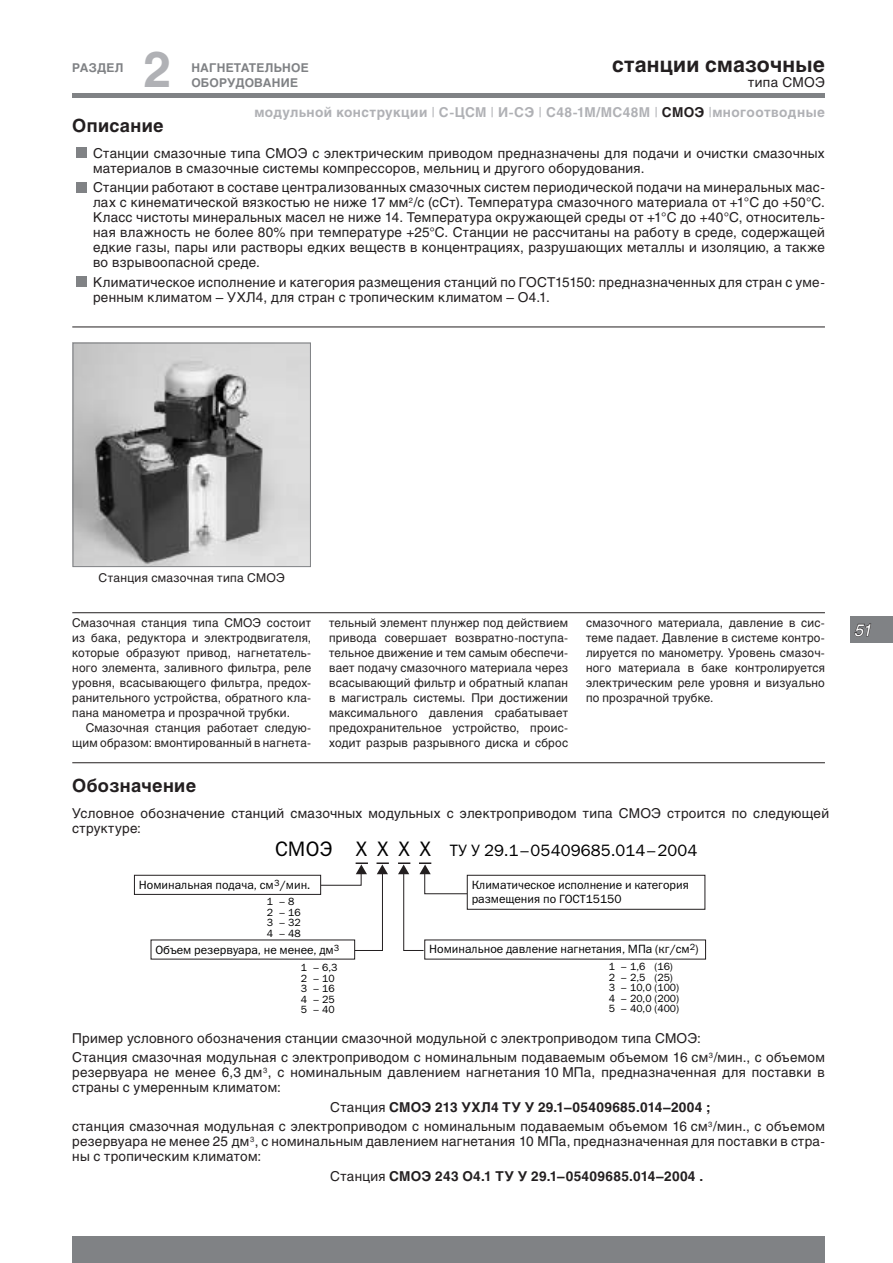
<style>
.page{position:relative;width:893px;height:1263px;background:#fff}
.page>*{position:absolute;margin:0;border:0;box-sizing:border-box;transform-origin:0 0}
.t1{font:700 49.5px "Helios";color:#b0b1b5}
.t2{font:700 21px "Helios";letter-spacing:.01em;color:#231f20}
.t3{font:700 18px "Helios";letter-spacing:.02em;color:#231f20}
.t4{font:16.5px "Franklin Gothic Book C";letter-spacing:.01em;color:#000}
.t5{font:italic 16.5px "Helios";color:#fff}
.t6{font:13.5px/15px "Helios";letter-spacing:.02em;color:#231f20}
.t7{font:700 13.5px "Helios";letter-spacing:.03em;color:#b0b1b5}
.t8{font:700 13.5px "Helios";letter-spacing:.025em;color:#231f20}
.t9{font:12px/15px "Helios";letter-spacing:.02em;color:#231f20;text-align:justify}
.t10{font:12px/14.4px "Franklin Gothic Book C";color:#000}
.t11{font:700 12px/15px "Helios";letter-spacing:.015em;color:#808285}
.t12{font:10.5px/10.5px "Franklin Gothic Book C";color:#000}
.s1{font-weight:400}
.s2{color:#231f20}
.s3{font-size:21px}
.s4{font-weight:700}
</style>
<div class="page">
<div style="left:72px;top:1236px;width:753px;height:27px;background:#808285"></div>
<hr style="left:72px;top:94px;width:753px;height:4px;background:#808285">
<div style="left:850px;top:616px;width:43px;height:27px;background:#808285"></div>
<svg style="left:854px;top:623px;width:17px;height:13px"></svg>
<img style="left:75px;top:345px;width:234px;height:220px">
<div style="left:73px;top:343px;width:238px;height:224px;border:1px solid #808285"></div>
<div style="left:134px;top:875px;width:187px;height:20px;border:1px solid #231f20"></div>
<div style="left:467px;top:875px;width:238px;height:35px;border:1px solid #231f20"></div>
<svg style="left:321px;top:862px;width:68px;height:89px"></svg>
<svg style="left:398px;top:862px;width:69px;height:89px"></svg>
<div style="left:77px;top:147px;width:10px;height:11px;background:#808285"></div>
<div style="left:77px;top:182px;width:10px;height:10px;background:#808285"></div>
<div style="left:77px;top:276px;width:10px;height:11px;background:#808285"></div>
<hr style="left:72px;top:327px;width:753px;height:1px;background:#231f20">
<hr style="left:72px;top:762px;width:753px;height:1px;background:#231f20">
<hr style="left:72px;top:612px;width:753px;height:1px;background:#231f20">
<h1 class="t1" style="left:143px;top:41px;width:29px">2</h1>
<h2 class="t2" style="left:612px;top:53px;width:214px">станции смазочные</h2>
<p class="t11" style="left:72px;top:61px;width:53px">РАЗДЕЛ</p>
<p class="t11" style="left:191px;top:61px;width:119px">НАГНЕТАТЕЛЬНОЕ<br>ОБОРУДОВАНИЕ</p>
<p class="t6" style="left:748px;top:75px;width:78px">типа СМОЭ</p>
<p class="t7" style="left:254px;top:105px;width:572px">модульной конструкции <span class="s1">|</span> С-ЦСМ <span class="s1">|</span> И-СЭ <span class="s1">|</span> С48-1М/МС48М <span class="s1">|</span> <span class="s2">СМОЭ</span> <span class="s1">|</span>многоотводные</p>
<h3 class="t3" style="left:72px;top:115px;width:93px">Описание</h3>
<p class="t6" style="left:93px;top:146px;width:733px">Станции смазочные типа СМОЭ с электрическим приводом предназначены для подачи и очистки смазочных материалов в смазочные системы компрессоров, мельниц и другого оборудования.</p>
<p class="t6" style="left:93px;top:180px;width:733px;text-align:justify">Станции работают в составе централизованных смазочных систем периодической подачи на минеральных мас&shy;лах с кинематической вязкостью не ниже 17 мм<sup>2</sup>/с (сСт). Температура смазочного материала от +1°С до +50°С.<br>Класс чистоты минеральных масел не ниже 14. Температура окружающей среды от +1°С до +40°С, относитель&shy;ная влажность не более 80% при температуре +25°С. Станции не рассчитаны на работу в среде, содержащей едкие газы, пары или растворы едких веществ в концентрациях, разрушающих металлы и изоляцию, а также во взрывоопасной среде.</p>
<p class="t6" style="left:93px;top:275px;width:733px">Климатическое исполнение и категория размещения станций по ГОСТ15150: предназначенных для стран с уме&shy;ренным климатом – УХЛ4, для стран с тропическим климатом – О4.1.</p>
<p class="t9" style="left:99px;top:570px;width:188px">Станция смазочная типа СМОЭ</p>
<p class="t9" style="left:72px;top:615px;width:240px">Смазочная станция типа СМОЭ состоит из бака, редуктора и электродвигателя, которые образуют привод, нагнетатель&shy;ного элемента, заливного фильтра, реле уровня, всасывающего фильтра, предох&shy;ранительного устройства, обратного кла&shy;пана манометра и прозрачной трубки.</p>
<p class="t9" style="left:72px;top:720px;width:240px;text-align:right">Смазочная станция работает следую&shy;щим образом: вмонтированный в нагнета-</p>
<p class="t9" style="left:329px;top:615px;width:240px">тельный элемент плунжер под действием привода совершает возвратно-поступа&shy;тельное движение и тем самым обеспечи&shy;вает подачу смазочного материала через всасывающий фильтр и обратный клапан в магистраль системы. При достижении максимального давления срабатывает предохранительное устройство, проис&shy;ходит разрыв разрывного диска и сброс</p>
<p class="t9" style="left:586px;top:615px;width:240px">смазочного материала, давление в сис&shy;теме падает. Давление в системе контро&shy;лируется по манометру. Уровень смазоч&shy;ного материала в баке контролируется электрическим реле уровня и визуально по прозрачной трубке.</p>
<h3 class="t3" style="left:72px;top:775px;width:125px">Обозначение</h3>
<p class="t6" style="left:72px;top:805px;width:758px">Условное обозначение станций смазочных модульных с электроприводом типа СМОЭ строится по следующей структуре:</p>
<p class="t4" style="left:275px;top:841px;width:424px"><span class="s3">СМОЭ Х Х Х X</span> ТУ У 29.1–05409685.014–2004</p>
<p class="t10" style="left:139px;top:877px;width:173px">Номинальная подача, см<sup>3</sup>/мин.</p>
<p class="t12" style="left:267px;top:896px;width:35px">1 – 8<br>2 – 16<br>3 – 32<br>4 – 48</p>
<p class="t10" style="left:155px;top:942px;width:185px">Объем резервуара, не менее, дм<sup>3</sup></p>
<p class="t12" style="left:301px;top:962px;width:38px">1 – 6,3<br>2 – 10<br>3 – 16<br>4 – 25<br>5 – 40</p>
<p class="t10" style="left:472px;top:877px;width:219px">Климатическое исполнение и категория размещения по ГОСТ15150</p>
<p class="t10" style="left:429px;top:942px;width:271px">Номинальное давление нагнетания, МПа (кг/см<sup>2</sup>)</p>
<p class="t12" style="left:609px;top:961px;width:72px">1 – 1,6 (16)<br>2 – 2,5 (25)<br>3 – 10,0 (100)<br>4 – 20,0 (200)<br>5 – 40,0 (400)</p>
<p class="t6" style="left:72px;top:1028px;width:754px;line-height:19.5px">Пример условного обозначения станции смазочной модульной с электроприводом типа СМОЭ:<br>Станция смазочная модульная с электроприводом с номинальным подаваемым объемом 16 см<sup>3</sup>/мин., с объемом</p>
<p class="t6" style="left:72px;top:1065px;width:754px">резервуара не менее 6,3 дм<sup>3</sup>, с номинальным давлением нагнетания 10 МПа, предназначенная для поставки в страны с умеренным климатом:</p>
<p class="t6" style="left:72px;top:1097px;width:754px;line-height:19.5px;text-indent:258px">Станция <span class="s4">СМОЭ 213 УХЛ4 ТУ У 29.1–05409685.014–2004 ;<br></span>станция смазочная модульная с электроприводом с номинальным подаваемым объемом 16 см<sup>3</sup>/мин., с объемом</p>
<p class="t6" style="left:72px;top:1134px;width:754px">резервуара не менее 25 дм<sup>3</sup>, с номинальным давлением нагнетания 10 МПа, предназначенная для поставки в стра&shy;ны с тропическим климатом:</p>
<p class="t8" style="left:330px;top:1168px;width:374px"><span class="s1">Станция</span> СМОЭ 243 О4.1 ТУ У 29.1–05409685.014–2004 .</p>
<p class="t5" style="left:855px;top:620px;width:19px">51</p>
</div>
